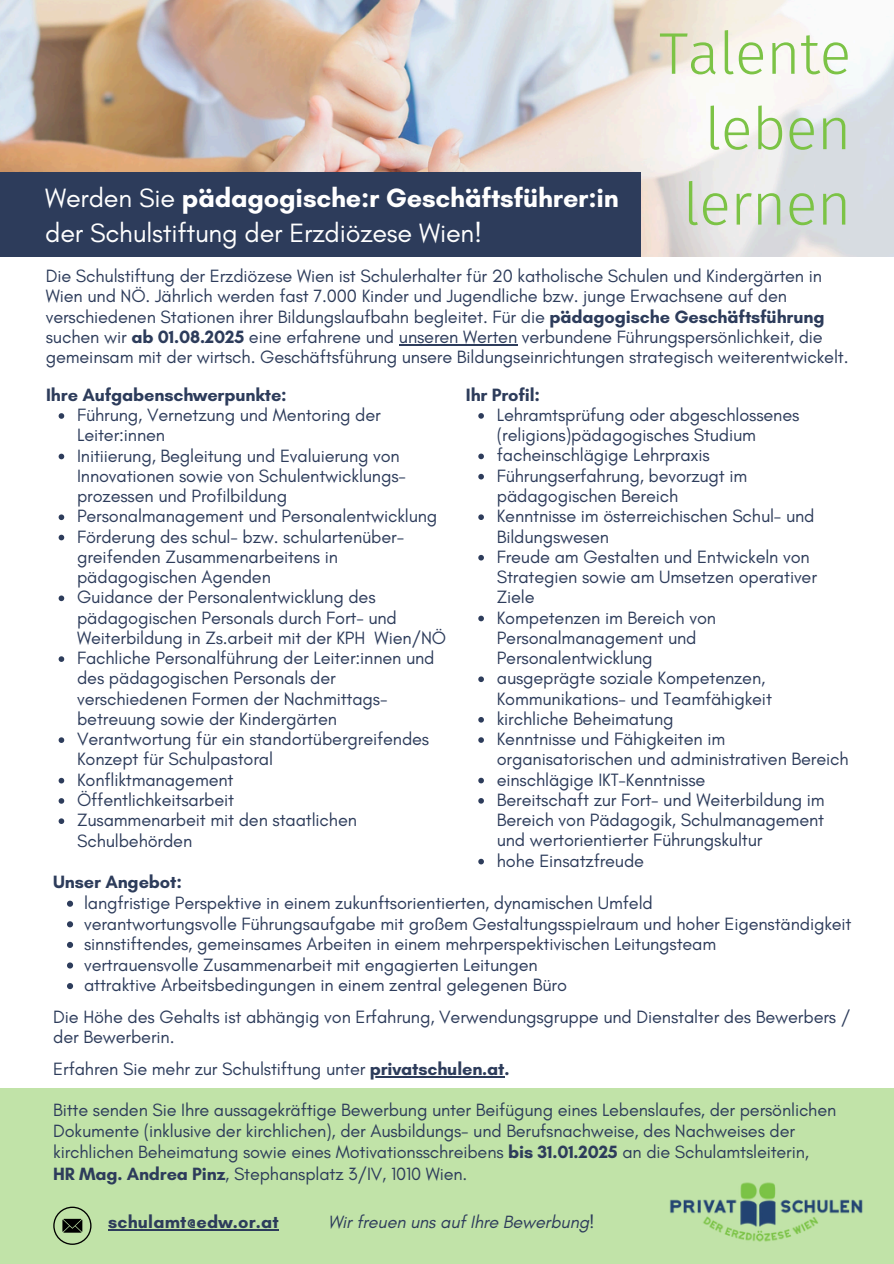
<style>
.page{position:relative;width:894px;height:1264px;background:#fff}
.page>*{position:absolute;margin:0;border:0;box-sizing:border-box;transform-origin:0 0}
.t1{font:300 58.8px/75.3px "Fira Sans";letter-spacing:-.01em;color:#7cc346;text-align:right}
.t2{font:27px/34.8px "Glacial Indifference";letter-spacing:-.01em;color:#fff}
.t3{font:18.15px/20.2px "Glacial Indifference";letter-spacing:-.01em;color:#2d3c5b}
.t4{font:700 18.15px "Glacial Indifference";letter-spacing:-.01em;color:#2d3c5b}
.t5{font:italic 18.15px "Glacial Indifference";letter-spacing:-.01em;color:#2d3c5b}
.t6{font:700 18.15px "Glacial Indifference";letter-spacing:.01em;color:#2d3c5b}
.s1{font-weight:700}
</style>
<div class="page">
<img style="left:0;top:0;width:893px;height:256px">
<div style="left:0;top:172px;width:641px;height:85px;background:#2d3c5b"></div>
<svg style="left:59px;top:413px;width:5px;height:6px"></svg>
<svg style="left:59px;top:453px;width:5px;height:6px"></svg>
<svg style="left:59px;top:514px;width:5px;height:6px"></svg>
<svg style="left:59px;top:534px;width:5px;height:6px"></svg>
<svg style="left:59px;top:595px;width:5px;height:6px"></svg>
<svg style="left:59px;top:656px;width:5px;height:6px"></svg>
<svg style="left:59px;top:737px;width:5px;height:6px"></svg>
<svg style="left:59px;top:777px;width:5px;height:6px"></svg>
<svg style="left:59px;top:798px;width:5px;height:5px"></svg>
<svg style="left:59px;top:818px;width:5px;height:6px"></svg>
<svg style="left:478px;top:413px;width:6px;height:6px"></svg>
<svg style="left:478px;top:453px;width:6px;height:6px"></svg>
<svg style="left:478px;top:474px;width:6px;height:5px"></svg>
<svg style="left:478px;top:514px;width:6px;height:6px"></svg>
<svg style="left:478px;top:555px;width:6px;height:5px"></svg>
<svg style="left:478px;top:615px;width:6px;height:6px"></svg>
<svg style="left:478px;top:676px;width:6px;height:6px"></svg>
<svg style="left:478px;top:717px;width:6px;height:5px"></svg>
<svg style="left:478px;top:737px;width:6px;height:6px"></svg>
<svg style="left:478px;top:777px;width:6px;height:6px"></svg>
<svg style="left:478px;top:798px;width:6px;height:5px"></svg>
<svg style="left:478px;top:858px;width:6px;height:6px"></svg>
<svg style="left:67px;top:900px;width:6px;height:6px"></svg>
<svg style="left:67px;top:921px;width:6px;height:6px"></svg>
<svg style="left:67px;top:941px;width:6px;height:6px"></svg>
<svg style="left:67px;top:962px;width:6px;height:6px"></svg>
<svg style="left:67px;top:983px;width:6px;height:6px"></svg>
<hr style="left:369px;top:1076px;width:135px;height:1px;background:#2d3c5b">
<div style="left:0;top:1088px;width:893px;height:175px;background:#c1e3a8"></div>
<img style="left:670px;top:1182px;width:193px;height:60px">
<svg style="left:53px;top:1206px;width:38px;height:38px"></svg>
<hr style="left:108px;top:1228px;width:171px;height:2px;background:#2d3c5b">
<hr style="left:399px;top:344px;width:118px;height:1px;background:#2d3c5b">
<p class="t1" style="left:658px;top:16px;width:194px">Talente leben lernen</p>
<p class="t2" style="left:45px;top:180px;width:575px">Werden Sie <span class="s1">pädagogische:r Geschäftsführer:in </span>der Schulstiftung der Erzdiözese Wien!</p>
<p class="t3" style="left:46px;top:265px;width:804px">Die Schulstiftung der Erzdiözese Wien ist Schulerhalter für 20 katholische Schulen und Kindergärten in Wien und NÖ. Jährlich werden fast 7.000 Kinder und Jugendliche bzw. junge Erwachsene auf den verschiedenen Stationen ihrer Bildungslaufbahn begleitet. Für die <span class="s1">pädagogische Geschäftsführung </span>suchen wir <span class="s1">ab 01.08.2025</span> eine erfahrene und unseren Werten verbundene Führungspersönlichkeit, die gemeinsam mit der wirtsch. Geschäftsführung unsere Bildungseinrichtungen strategisch weiterentwickelt.</p>
<h2 class="t4" style="left:46px;top:383px;width:242px">Ihre Aufgabenschwerpunkte:</h2>
<h1 class="t3" style="left:77px;top:404px;width:305px">Führung, Vernetzung und Mentoring der<br>Leiter:innen</h1>
<p class="t3" style="left:77px;top:445px;width:330px">Initiierung, Begleitung und Evaluierung von<br>Innovationen sowie von Schulentwicklungs&shy;prozessen und Profilbildung</p>
<h3 class="t3" style="left:77px;top:506px;width:361px">Personalmanagement und Personalentwicklung</h3>
<p class="t3" style="left:77px;top:526px;width:328px">Förderung des schul- bzw. schulartenüber&shy;greifenden Zusammenarbeitens in pädagogischen Agenden</p>
<p class="t3" style="left:77px;top:587px;width:370px">Guidance der Personalentwicklung des pädagogischen Personals durch Fort- und<br>Weiterbildung in Zs.arbeit mit der KPH Wien/NÖ</p>
<p class="t3" style="left:77px;top:647px;width:359px">Fachliche Personalführung der Leiter:innen und des pädagogischen Personals der verschiedenen Formen der Nachmittags&shy;betreuung sowie der Kindergärten</p>
<p class="t3" style="left:77px;top:728px;width:353px">Verantwortung für ein standortübergreifendes<br>Konzept für Schulpastoral</p>
<p class="t3" style="left:77px;top:769px;width:158px">Konfliktmanagement</p>
<p class="t3" style="left:77px;top:789px;width:158px">Öffentlichkeitsarbeit</p>
<p class="t3" style="left:77px;top:809px;width:281px">Zusammenarbeit mit den staatlichen<br>Schulbehörden</p>
<p class="t4" style="left:466px;top:383px;width:76px">Ihr Profil:</p>
<p class="t3" style="left:496px;top:404px;width:304px">Lehramtsprüfung oder abgeschlossenes (religions)pädagogisches Studium</p>
<p class="t3" style="left:496px;top:445px;width:214px">facheinschlägige Lehrpraxis</p>
<h3 class="t3" style="left:496px;top:465px;width:252px">Führungserfahrung, bevorzugt im pädagogischen Bereich</h3>
<p class="t3" style="left:496px;top:506px;width:319px">Kenntnisse im österreichischen Schul- und<br>Bildungswesen</p>
<p class="t3" style="left:496px;top:546px;width:321px">Freude am Gestalten und Entwickeln von<br>Strategien sowie am Umsetzen operativer<br>Ziele</p>
<p class="t3" style="left:496px;top:607px;width:221px">Kompetenzen im Bereich von<br>Personalmanagement und<br>Personalentwicklung</p>
<p class="t3" style="left:496px;top:668px;width:276px">ausgeprägte soziale Kompetenzen,<br>Kommunikations- und Teamfähigkeit</p>
<p class="t3" style="left:496px;top:708px;width:178px">kirchliche Beheimatung</p>
<p class="t3" style="left:496px;top:728px;width:353px">Kenntnisse und Fähigkeiten im organisatorischen und administrativen Bereich</p>
<p class="t3" style="left:496px;top:769px;width:210px">einschlägige IKT-Kenntnisse</p>
<p class="t3" style="left:496px;top:789px;width:329px;text-align:justify">Bereitschaft zur Fort- und Weiterbildung im Bereich von Pädagogik, Schulmanagement und wertorientierter Führungskultur</p>
<p class="t3" style="left:496px;top:850px;width:149px">hohe Einsatzfreude</p>
<p class="t4" style="left:53px;top:871px;width:130px">Unser Angebot:</p>
<p class="t3" style="left:84px;top:892px;width:570px">langfristige Perspektive in einem zukunftsorientierten, dynamischen Umfeld</p>
<p class="t3" style="left:84px;top:913px;width:768px">verantwortungsvolle Führungsaufgabe mit großem Gestaltungsspielraum und hoher Eigenständigkeit</p>
<h3 class="t3" style="left:84px;top:933px;width:633px">sinnstiftendes, gemeinsames Arbeiten in einem mehrperspektivischen Leitungsteam</h3>
<p class="t3" style="left:84px;top:954px;width:455px">vertrauensvolle Zusammenarbeit mit engagierten Leitungen</p>
<p class="t3" style="left:84px;top:974px;width:484px">attraktive Arbeitsbedingungen in einem zentral gelegenen Büro</p>
<p class="t3" style="left:53px;top:1006px;width:798px">Die Höhe des Gehalts ist abhängig von Erfahrung, Verwendungsgruppe und Dienstalter des Bewerbers / der Bewerberin.</p>
<p class="t3" style="left:53px;top:1058px;width:457px">Erfahren Sie mehr zur Schulstiftung unter <span class="s1">privatschulen.at.</span></p>
<p class="t3" style="left:53px;top:1098px;width:784px;line-height:21.3px">Bitte senden Sie Ihre aussagekräftige Bewerbung unter Beifügung eines Lebenslaufes, der persönlichen<br>Dokumente (inklusive der kirchlichen), der Ausbildungs- und Berufsnachweise, des Nachweises der kirchlichen Beheimatung sowie eines Motivationsschreibens <span class="s1">bis 31.01.2025</span> an die Schulamtsleiterin,</p>
<p class="t3" style="left:53px;top:1163px;width:415px"><span class="s1">HR Mag. Andrea Pinz</span>, Stephansplatz 3/IV, 1010 Wien.</p>
<p class="t5" style="left:328px;top:1210px;width:268px">Wir freuen uns auf Ihre Bewerbung!</p>
<p class="t6" style="left:108px;top:1210px;width:172px">schulamt@edw.or.at</p>
</div>
